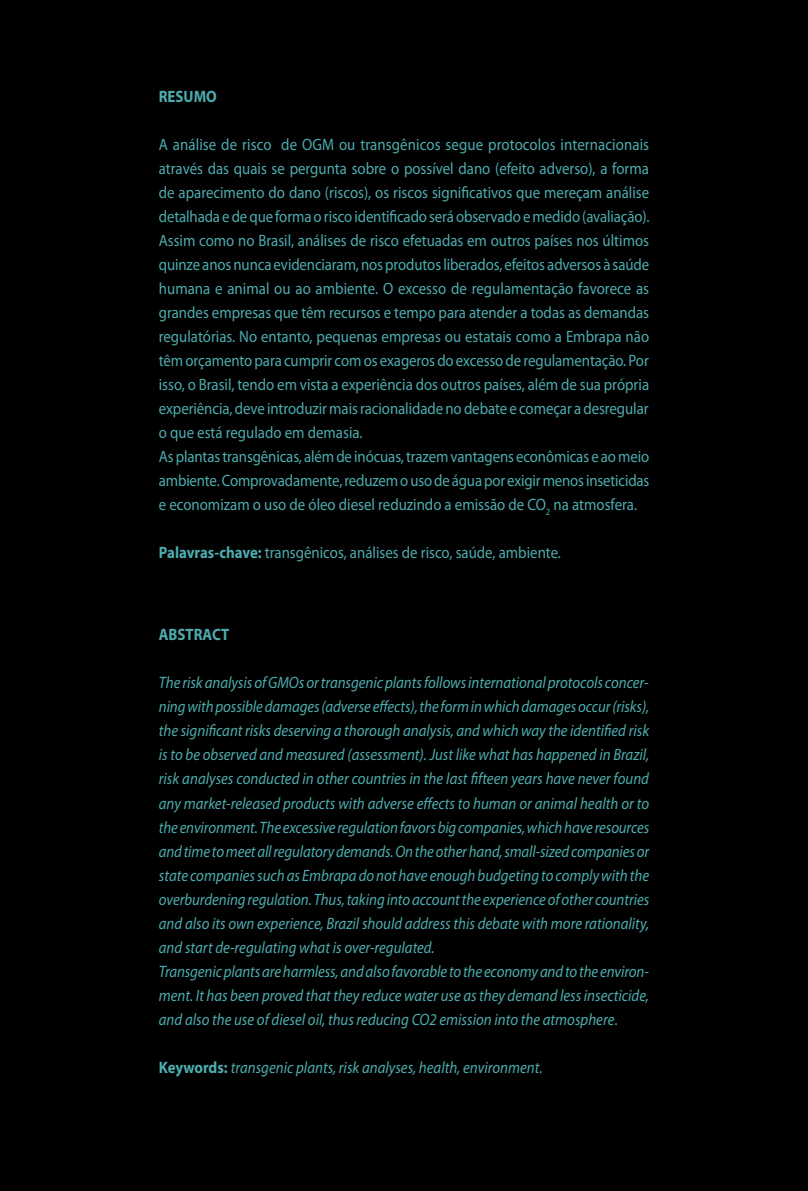
<style>
.page{position:relative;width:808px;height:1191px;background:#000}
.page>*{position:absolute;margin:0;border:0;box-sizing:border-box;transform-origin:0 0}
.t1{font:italic 16.5px/24px "Myriad Pro";color:#4dacaf;scale:.9 1}
.t2{font:16.5px/24px "Myriad Pro";color:#4dacaf;scale:.9 1}
.t3{font:700 16.5px "Myriad Pro";color:#4dacaf;scale:.9 1}
.s1{font-weight:700}
.s2{font-style:normal}
.s3{font-weight:700;font-style:normal}
</style>
<div class="page">
<p class="t3" style="left:159px;top:85px;width:66px">RESUMO</p>
<p class="t2" style="left:159px;top:132px;width:547px">A análise de risco de OGM ou transgênicos segue protocolos internacionais através das quais se pergunta sobre o possível dano (efeito adverso), a forma de aparecimento do dano (riscos), os riscos significativos que mereçam análise detalhada e de que forma o risco identificado será observado e medido (avaliação).<br>Assim como no Brasil, análises de risco efetuadas em outros países nos últimos quinze anos nunca evidenciaram, nos produtos liberados, efeitos adversos à saúde humana e animal ou ao ambiente. O excesso de regulamentação favorece as grandes empresas que têm recursos e tempo para atender a todas as demandas regulatórias. No entanto, pequenas empresas ou estatais como a Embrapa não têm orçamento para cumprir com os exageros do excesso de regulamentação. Por isso, o Brasil, tendo em vista a experiência dos outros países, além de sua própria experiência, deve introduzir mais racionalidade no debate e começar a desregular o que está regulado em demasia.<br>As plantas transgênicas, além de inócuas, trazem vantagens econômicas e ao meio ambiente. Comprovadamente, reduzem o uso de água por exigir menos inseticidas e economizam o uso de óleo diesel reduzindo a emissão de CO<sub>2</sub> na atmosfera.</p>
<p class="t2" style="left:159px;top:540px;width:448px"><span class="s1">Palavras-chave:</span> transgênicos, análises de risco, saúde, ambiente.</p>
<p class="t3" style="left:159px;top:624px;width:80px">ABSTRACT</p>
<p class="t1" style="left:159px;top:670px;width:546px">The risk analysis of GMOs or transgenic plants follows international protocols concer&shy;ning with possible damages (adverse effects), the form in which damages occur (risks), the significant risks deserving a thorough analysis, and which way the identified risk is to be observed and measured (assessment). Just like what has happened in Brazil, risk analyses conducted in other countries in the last fifteen years have never found any market-released products with adverse effects to human or animal health or to the environment. The excessive regulation favors big companies, which have resources and time to meet all regulatory demands. On the other hand, small-sized companies or state companies such as Embrapa do not have enough budgeting to comply with the overburdening regulation. Thus, taking into account the experience of other countries and also its own experience, Brazil should address this debate with more rationality, and start de-regulating what is over-regulated.<br>Transgenic plants are harmless, and also favorable to the economy and to the environ&shy;ment. It has been proved that they reduce water use as they demand less insecticide, and also the use of diesel oil, thus reducing CO2 emission into the atmosphere<span class="s2">.</span></p>
<p class="t1" style="left:159px;top:1054px;width:428px"><span class="s3">Keywords:</span> transgenic plants, risk analyses, health, environment.</p>
</div>
